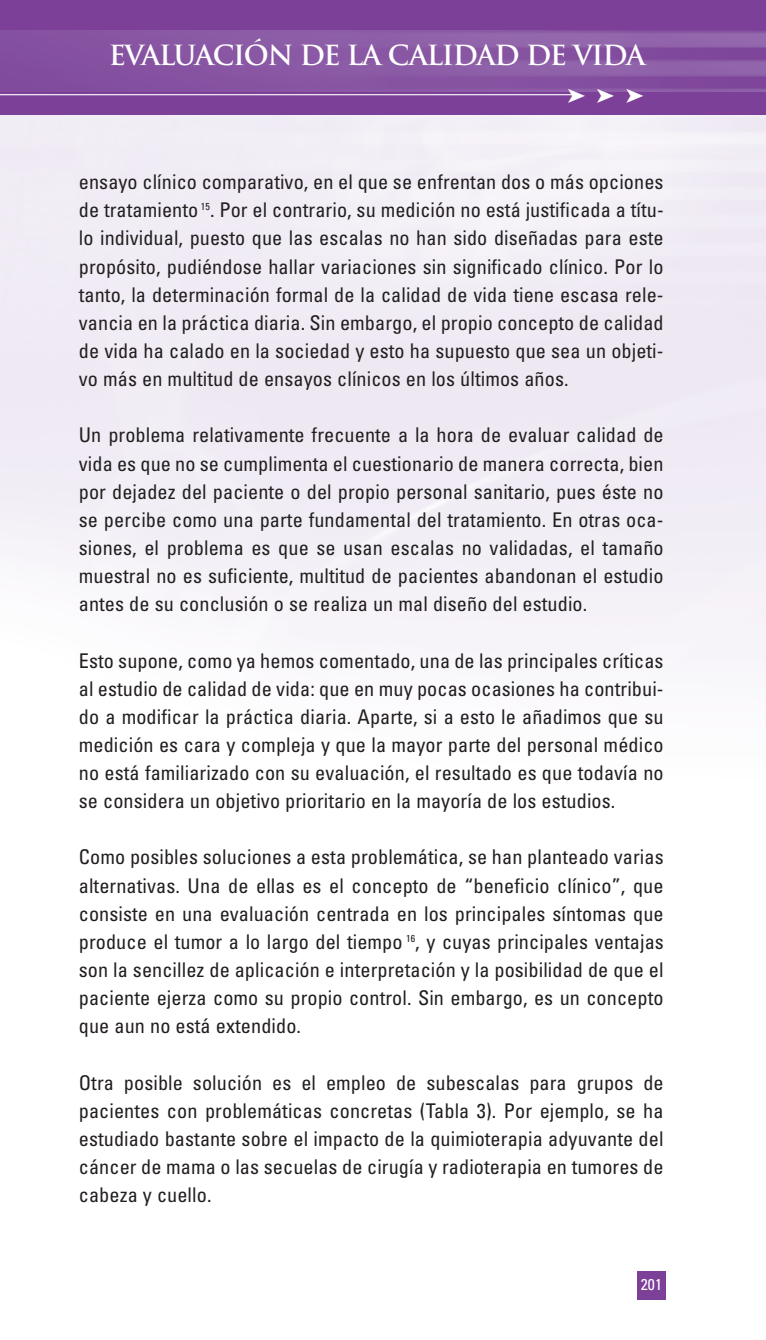
<style>
.page{position:relative;width:766px;height:1340px;background:#fff}
.page>*{position:absolute;margin:0;border:0;box-sizing:border-box;transform-origin:0 0}
.t1{font:700 27px "Trajan";letter-spacing:-.045em;color:#fff}
.t2{font:20.47px "Zapf Dingbats ITC";color:#fff}
.t3{font:condensed 20.25px/28.1px "Univers";letter-spacing:.005em;color:#231f20;text-align:justify}
.t4{font:condensed 15.75px "Univers";color:#fff}
</style>
<div class="page">
<div style="left:637px;top:1270px;width:28px;height:29px;background:#7c4099"></div>
<div style="left:0;top:0;width:765px;height:115px;background:#7c4099"></div>
<img style="left:0;top:30px;width:765px;height:61px">
<hr style="left:0;top:94px;width:579px;height:1px;background:#fff">
<h1 class="t1" style="left:109px;top:40px;width:538px">EVALUACIÓN DE LA CALIDAD DE VIDA</h1>
<p class="t2" style="left:567px;top:84px;width:78px">➤➤➤</p>
<p class="t3" style="left:79px;top:169px;width:586px">ensayo clínico comparativo, en el que se enfrentan dos o más opciones de tratamiento <sup>15</sup>. Por el contrario, su medición no está justificada a títu&shy;lo individual, puesto que las escalas no han sido diseñadas para este propósito, pudiéndose hallar variaciones sin significado clínico. Por lo tanto, la determinación formal de la calidad de vida tiene escasa rele&shy;vancia en la práctica diaria. Sin embargo, el propio concepto de calidad de vida ha calado en la sociedad y esto ha supuesto que sea un objeti&shy;vo más en multitud de ensayos clínicos en los últimos años.</p>
<p class="t3" style="left:79px;top:423px;width:586px">Un problema relativamente frecuente a la hora de evaluar calidad de vida es que no se cumplimenta el cuestionario de manera correcta, bien por dejadez del paciente o del propio personal sanitario, pues éste no se percibe como una parte fundamental del tratamiento. En otras oca&shy;siones, el problema es que se usan escalas no validadas, el tamaño muestral no es suficiente, multitud de pacientes abandonan el estudio antes de su conclusión o se realiza un mal diseño del estudio.</p>
<p class="t3" style="left:79px;top:648px;width:586px">Esto supone, como ya hemos comentado, una de las principales críticas al estudio de calidad de vida: que en muy pocas ocasiones ha contribui&shy;do a modificar la práctica diaria. Aparte, si a esto le añadimos que su medición es cara y compleja y que la mayor parte del personal médico no está familiarizado con su evaluación, el resultado es que todavía no se considera un objetivo prioritario en la mayoría de los estudios.</p>
<p class="t3" style="left:79px;top:844px;width:586px">Como posibles soluciones a esta problemática, se han planteado varias alternativas. Una de ellas es el concepto de “beneficio clínico”, que consiste en una evaluación centrada en los principales síntomas que produce el tumor a lo largo del tiempo <sup>16</sup>, y cuyas principales ventajas son la sencillez de aplicación e interpretación y la posibilidad de que el paciente ejerza como su propio control. Sin embargo, es un concepto que aun no está extendido.</p>
<p class="t3" style="left:79px;top:1069px;width:586px">Otra posible solución es el empleo de subescalas para grupos de pacientes con problemáticas concretas (Tabla 3). Por ejemplo, se ha estudiado bastante sobre el impacto de la quimioterapia adyuvante del cáncer de mama o las secuelas de cirugía y radioterapia en tumores de cabeza y cuello.</p>
<p class="t4" style="left:640px;top:1278px;width:23px">201</p>
</div>
